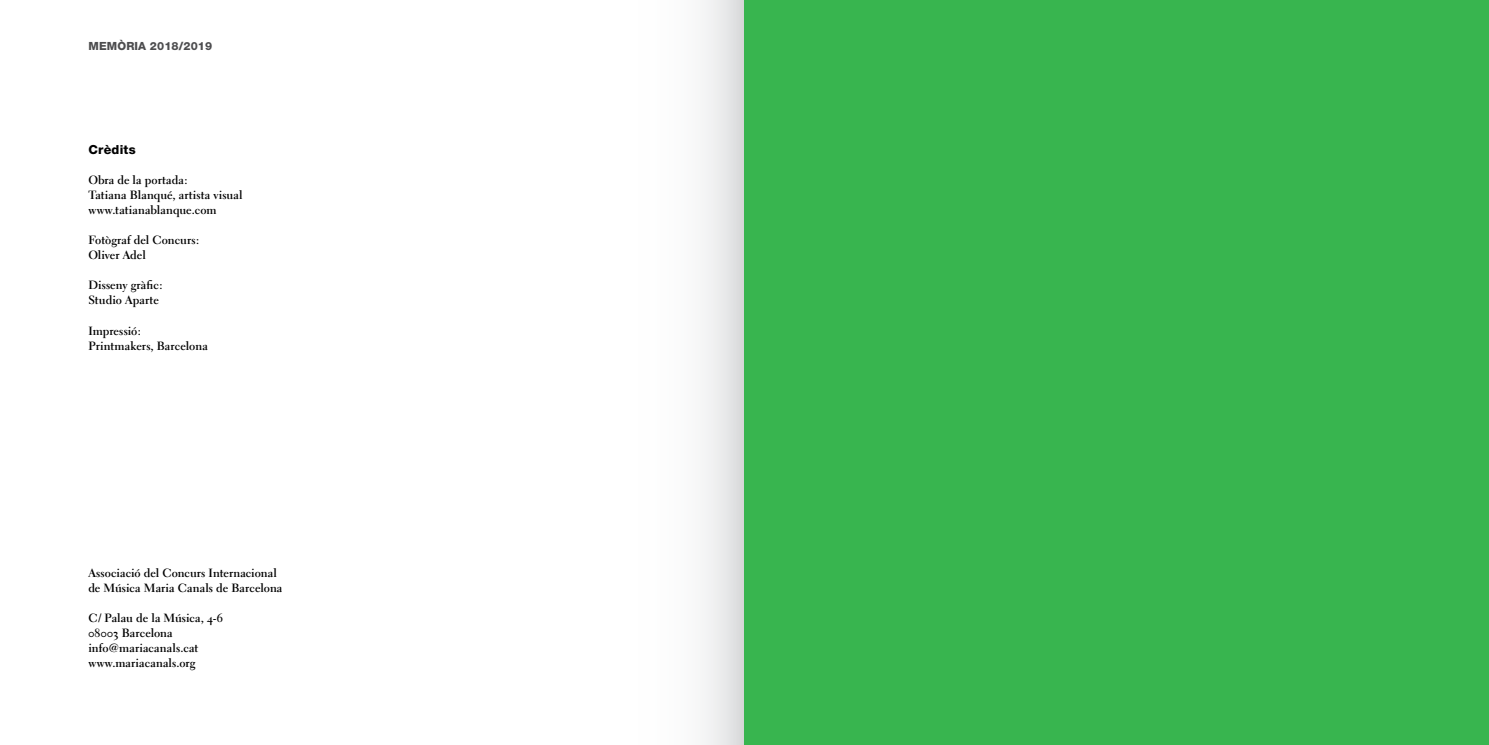
<style>
.page{position:relative;width:1489px;height:745px;background:#fff}
.page>*{position:absolute;margin:0;border:0;box-sizing:border-box;transform-origin:0 0}
.t1{font:800 12.5px "Helvetica Neue LT";letter-spacing:.02em;color:#000}
.t2{font:11.88px/15px "Electra LH Bold Os F";letter-spacing:.005em;color:#000}
.t3{font:800 11.25px "Helvetica Neue LT";letter-spacing:.01em;color:#4d4d4f}
</style>
<div class="page">
<div style="left:594px;top:0;width:150px;height:744px;background:linear-gradient(to right,#fff,#e8e8e9)"></div>
<div style="left:744px;top:0;width:744px;height:744px;background:#38b54f"></div>
<p class="t3" style="left:89px;top:40px;width:125px">MEMÒRIA 2018/2019</p>
<p class="t1" style="left:88px;top:142px;width:49px">Crèdits</p>
<p class="t2" style="left:88px;top:173px;width:156px">Obra de la portada:<br>Tatiana Blanqué, artista visual www.tatianablanque.com</p>
<p class="t2" style="left:88px;top:233px;width:112px">Fotògraf del Concurs:<br>Oliver Adel</p>
<p class="t2" style="left:88px;top:278px;width:76px">Disseny gràfic:<br>Studio Aparte</p>
<p class="t2" style="left:88px;top:323px;width:121px">Impressió:<br>Printmakers, Barcelona</p>
<p class="t2" style="left:88px;top:565px;width:196px">Associació del Concurs Internacional de Música Maria Canals de Barcelona</p>
<p class="t2" style="left:88px;top:610px;width:136px">C/ Palau de la Música, 4-6<br>08003 Barcelona info@mariacanals.cat www.mariacanals.org</p>
</div>
